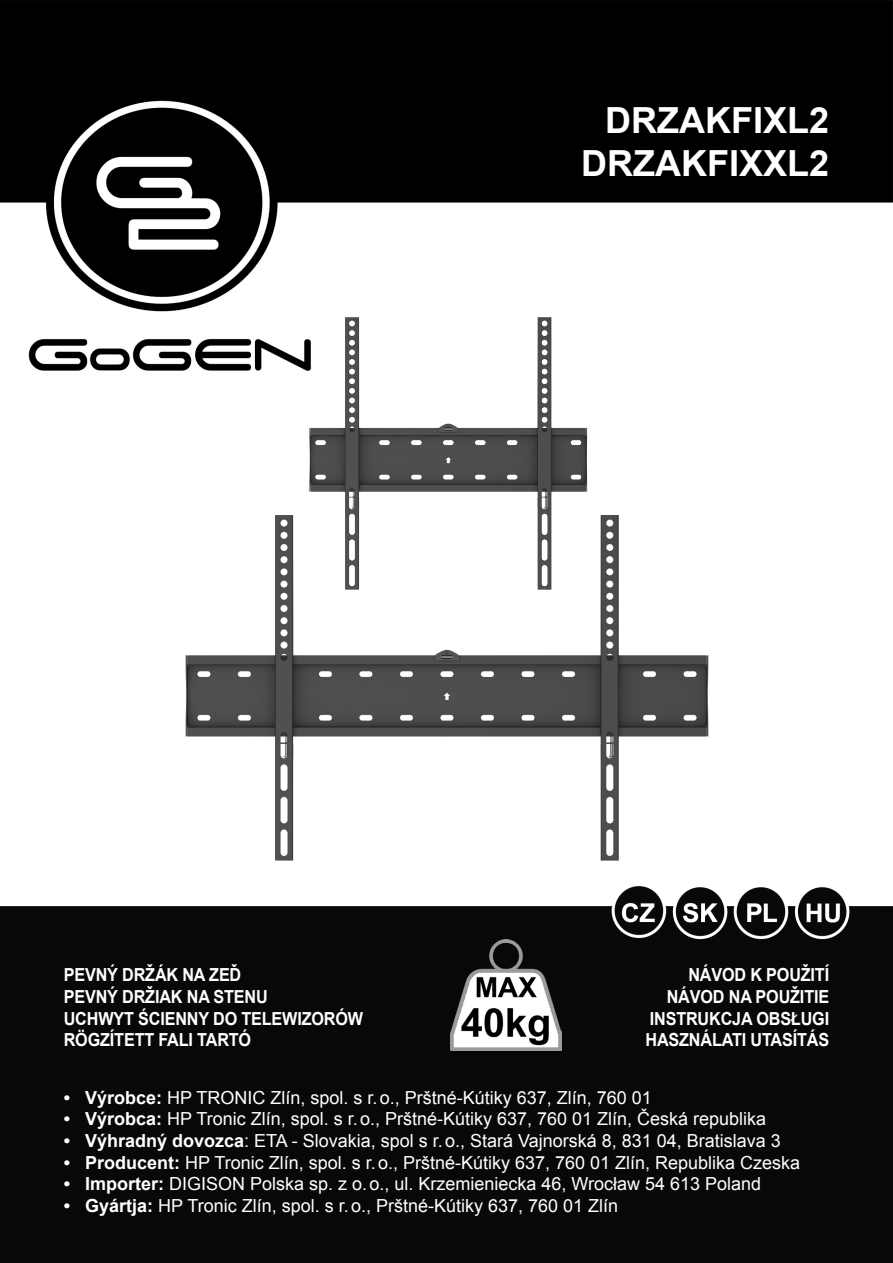
<style>
.page{position:relative;width:893px;height:1263px;background:#fff}
.page>*{position:absolute;margin:0;border:0;box-sizing:border-box;transform-origin:0 0}
.t1{font:700 36px "Arial";color:#fff}
.t2{font:18px "Arial";color:#fff}
.t3{font:700 18px "Arial";letter-spacing:-.01em;color:#fff;scale:.9 1}
.s1{font-weight:700}
</style>
<div class="page">
<div style="left:0;top:1103px;width:893px;height:160px;background:#080808"></div>
<img style="left:0;top:886px;width:893px;height:217px">
<img style="left:0;top:0;width:893px;height:371px">
<img style="left:451px;top:940px;width:110px;height:110px">
<img style="left:185px;top:609px;width:524px;height:252px">
<img style="left:168px;top:310px;width:568px;height:299px">
<p class="t1" style="left:605px;top:96px;width:225px">DRZAKFIXL2</p>
<p class="t1" style="left:581px;top:139px;width:250px">DRZAKFIXXL2</p>
<p class="t3" style="left:64px;top:963px;width:199px">PEVNÝ DRŽÁK NA ZEĎ</p>
<p class="t3" style="left:64px;top:984px;width:228px">PEVNÝ DRŽIAK NA STENU</p>
<p class="t3" style="left:64px;top:1006px;width:334px">UCHWYT ŚCIENNY DO TELEWIZORÓW</p>
<p class="t3" style="left:64px;top:1028px;width:210px">RÖGZÍTETT FALI TARTÓ</p>
<p class="t3" style="left:688px;top:963px;width:158px">NÁVOD K POUŽITÍ</p>
<p class="t3" style="left:667px;top:984px;width:182px">NÁVOD NA POUŽITIE</p>
<p class="t3" style="left:650px;top:1006px;width:201px">INSTRUKCJA OBSŁUGI</p>
<p class="t3" style="left:645px;top:1028px;width:206px">HASZNÁLATI UTASÍTÁS</p>
<p class="t2" style="left:64px;top:1086px;width:590px"><span class="s1">• Výrobce:</span> HP TRONIC Zlín, spol. s r.o., Prštné-Kútiky 637, Zlín, 760 01</p>
<p class="t2" style="left:64px;top:1107px;width:704px"><span class="s1">• Výrobca:</span> HP Tronic Zlín, spol. s r.o., Prštné-Kútiky 637, 760 01 Zlín, Česká republika</p>
<p class="t2" style="left:64px;top:1129px;width:719px"><span class="s1">• Výhradný dovozca</span>: ETA - Slovakia, spol s r.o., Stará Vajnorská 8, 831 04, Bratislava 3</p>
<p class="t2" style="left:64px;top:1150px;width:738px"><span class="s1">• Producent:</span> HP Tronic Zlín, spol. s r.o., Prštné-Kútiky 637, 760 01 Zlín, Republika Czeska</p>
<p class="t2" style="left:64px;top:1172px;width:699px"><span class="s1">• Importer:</span> DIGISON Polska sp. z o.o., ul. Krzemieniecka 46, Wrocław 54 613 Poland</p>
<p class="t2" style="left:64px;top:1194px;width:556px"><span class="s1">• Gyártja:</span> HP Tronic Zlín, spol. s r.o., Prštné-Kútiky 637, 760 01 Zlín</p>
</div>
